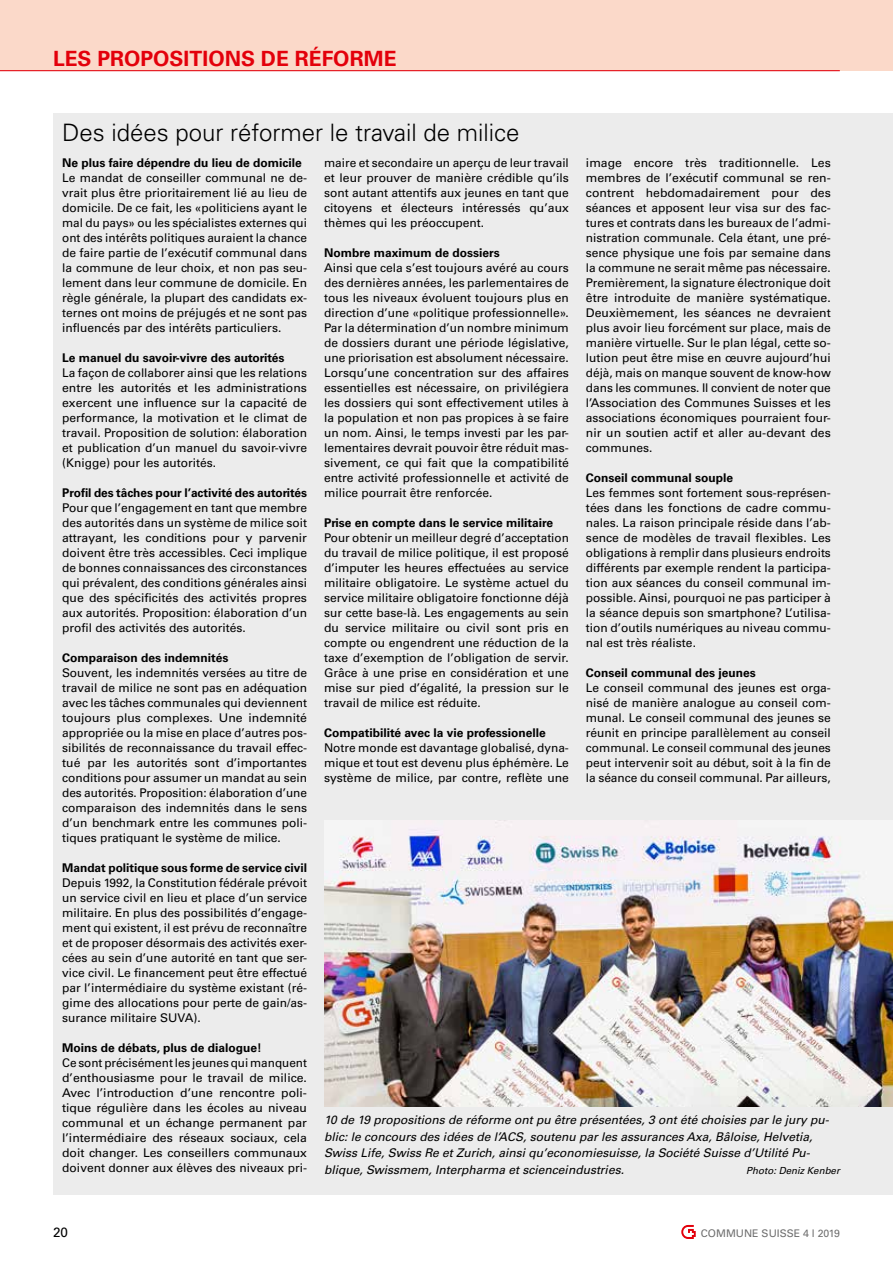
<style>
.page{position:relative;width:893px;height:1263px;background:#fff}
.page>*{position:absolute;margin:0;border:0;box-sizing:border-box;transform-origin:0 0}
.t1{font:300 24px "Univers LT Std";color:#000}
.t2{font:700 21px "Univers LT Std";color:#e3000b}
.t3{font:13.5px "Univers LT Std";color:#000}
.t4{font:12px/15px "Univers LT Std";color:#000;text-align:justify}
.t5{font:700 12px "Univers LT Std";color:#000}
.t6{font:italic 12px/16.5px "Univers LT Std";color:#000}
.t7{font:10.5px "Univers LT Std";color:#6e6e6e}
.t8{font:italic 9.75px "Univers LT Std";color:#000}
</style>
<div class="page">
<div style="left:0;top:0;width:893px;height:71px;background:#fbd9c9"></div>
<hr style="left:0;top:70px;width:840px;height:1px;background:#e3000b">
<svg style="left:681px;top:1225px;width:15px;height:14px"></svg>
<div style="left:53px;top:114px;width:840px;height:1081px;background:#ececec"></div>
<img style="left:324px;top:821px;width:569px;height:286px">
<h2 class="t2" style="left:53px;top:46px;width:345px">LES PROPOSITIONS DE RÉFORME</h2>
<h1 class="t1" style="left:62px;top:118px;width:459px">Des idées pour réformer le travail de milice</h1>
<p class="t5" style="left:62px;top:156px;width:241px">Ne plus faire dépendre du lieu de domicile</p>
<p class="t4" style="left:62px;top:170px;width:246px">Le mandat de conseiller communal ne de&shy;vrait plus être prioritairement lié au lieu de domicile. De ce fait, les «politiciens ayant le mal du pays» ou les spécialistes externes qui ont des intérêts politiques auraient la chance de faire partie de l’exécutif communal dans la commune de leur choix, et non pas seu&shy;lement dans leur commune de domicile. En règle générale, la plupart des candidats ex&shy;ternes ont moins de préjugés et ne sont pas influencés par des intérêts particuliers.</p>
<p class="t5" style="left:62px;top:351px;width:224px">Le manuel du savoir-vivre des autorités</p>
<p class="t4" style="left:62px;top:365px;width:246px">La façon de collaborer ainsi que les relations entre les autorités et les administrations exercent une influence sur la capacité de performance, la motivation et le climat de travail. Proposition de solution: élaboration et publication d’un manuel du savoir-vivre (Knigge) pour les autorités.</p>
<p class="t5" style="left:62px;top:486px;width:246px">Profil des tâches pour l’activité des autorités</p>
<p class="t4" style="left:62px;top:500px;width:246px">Pour que l’engagement en tant que membre des autorités dans un système de milice soit attrayant, les conditions pour y parvenir doivent être très accessibles. Ceci implique de bonnes connaissances des circonstances qui prévalent, des conditions générales ainsi que des spécificités des activités propres aux autorités. Proposition: élaboration d’un profil des activités des autorités.</p>
<p class="t5" style="left:62px;top:651px;width:168px">Comparaison des indemnités</p>
<p class="t4" style="left:62px;top:665px;width:246px">Souvent, les indemnités versées au titre de travail de milice ne sont pas en adéquation avec les tâches communales qui deviennent toujours plus complexes. Une indemnité appropriée ou la mise en place d’autres pos&shy;sibilités de reconnaissance du travail effec&shy;tué par les autorités sont d’importantes conditions pour assumer un mandat au sein des autorités. Proposition: élaboration d’une comparaison des indemnités dans le sens d’un benchmark entre les communes poli&shy;tiques pratiquant le système de milice.</p>
<p class="t5" style="left:62px;top:861px;width:246px">Mandat politique sous forme de service civil</p>
<p class="t4" style="left:62px;top:875px;width:246px">Depuis 1992, la Constitution fédérale prévoit un service civil en lieu et place d’un service militaire. En plus des possibilités d’engage&shy;ment qui existent, il est prévu de reconnaître et de proposer désormais des activités exer&shy;cées au sein d’une autorité en tant que ser&shy;vice civil. Le financement peut être effectué par l’intermédiaire du système existant (ré&shy;gime des allocations pour perte de gain/as&shy;surance militaire SUVA).</p>
<p class="t5" style="left:62px;top:1041px;width:201px">Moins de débats, plus de dialogue!</p>
<p class="t4" style="left:62px;top:1055px;width:246px">Ce sont précisément les jeunes qui manquent d’enthousiasme pour le travail de milice.<br>Avec l’introduction d’une rencontre poli&shy;tique régulière dans les écoles au niveau communal et un échange permanent par l’intermédiaire des réseaux sociaux, cela doit changer. Les conseillers communaux doivent donner aux élèves des niveaux pri-</p>
<p class="t4" style="left:586px;top:155px;width:246px">image encore très traditionnelle. Les membres de l’exécutif communal se ren&shy;contrent hebdomadairement pour des séances et apposent leur visa sur des fac&shy;tures et contrats dans les bureaux de l’admi&shy;nistration communale. Cela étant, une pré&shy;sence physique une fois par semaine dans la commune ne serait même pas nécessaire.<br>Premièrement, la signature électronique doit être introduite de manière systématique.<br>Deuxièmement, les séances ne devraient plus avoir lieu forcément sur place, mais de manière virtuelle. Sur le plan légal, cette so&shy;lution peut être mise en œuvre aujourd’hui déjà, mais on manque souvent de know-how dans les communes. Il convient de noter que l’Association des Communes Suisses et les associations économiques pourraient four&shy;nir un soutien actif et aller au-devant des communes.</p>
<p class="t5" style="left:586px;top:471px;width:149px">Conseil communal souple</p>
<p class="t4" style="left:586px;top:485px;width:246px">Les femmes sont fortement sous-représen&shy;tées dans les fonctions de cadre commu&shy;nales. La raison principale réside dans l’ab&shy;sence de modèles de travail flexibles. Les obligations à remplir dans plusieurs endroits différents par exemple rendent la participa&shy;tion aux séances du conseil communal im&shy;possible. Ainsi, pourquoi ne pas participer à la séance depuis son smartphone? L’utilisa&shy;tion d’outils numériques au niveau commu&shy;nal est très réaliste.</p>
<p class="t5" style="left:586px;top:666px;width:172px">Conseil communal des jeunes</p>
<p class="t4" style="left:586px;top:680px;width:246px">Le conseil communal des jeunes est orga&shy;nisé de manière analogue au conseil com&shy;munal. Le conseil communal des jeunes se réunit en principe parallèlement au conseil communal. Le conseil communal des jeunes peut intervenir soit au début, soit à la fin de la séance du conseil communal. Par ailleurs,</p>
<p class="t4" style="left:324px;top:155px;width:246px">maire et secondaire un aperçu de leur travail et leur prouver de manière crédible qu’ils sont autant attentifs aux jeunes en tant que citoyens et électeurs intéressés qu’aux thèmes qui les préoccupent.</p>
<p class="t5" style="left:324px;top:246px;width:177px">Nombre maximum de dossiers</p>
<p class="t4" style="left:324px;top:260px;width:246px">Ainsi que cela s’est toujours avéré au cours des dernières années, les parlementaires de tous les niveaux évoluent toujours plus en direction d’une «politique professionnelle».<br>Par la détermination d’un nombre minimum de dossiers durant une période législative, une priorisation est absolument nécessaire.<br>Lorsqu’une concentration sur des affaires essentielles est nécessaire, on privilégiera les dossiers qui sont effectivement utiles à la population et non pas propices à se faire un nom. Ainsi, le temps investi par les par&shy;lementaires devrait pouvoir être réduit mas&shy;sivement, ce qui fait que la compatibilité entre activité professionnelle et activité de milice pourrait être renforcée.</p>
<p class="t5" style="left:324px;top:516px;width:230px">Prise en compte dans le service militaire</p>
<p class="t4" style="left:324px;top:530px;width:246px">Pour obtenir un meilleur degré d’acceptation du travail de milice politique, il est proposé d’imputer les heures effectuées au service militaire obligatoire. Le système actuel du service militaire obligatoire fonctionne déjà sur cette base-là. Les engagements au sein du service militaire ou civil sont pris en compte ou engendrent une réduction de la taxe d’exemption de l’obligation de servir.<br>Grâce à une prise en considération et une mise sur pied d’égalité, la pression sur le travail de milice est réduite.</p>
<p class="t5" style="left:324px;top:726px;width:223px">Compatibilité avec la vie professionelle</p>
<p class="t4" style="left:324px;top:740px;width:246px">Notre monde est davantage globalisé, dyna&shy;mique et tout est devenu plus éphémère. Le système de milice, par contre, reflète une</p>
<p class="t6" style="left:324px;top:1112px;width:507px">10 de 19 propositions de réforme ont pu être présentées, 3 ont été choisies par le jury pu&shy;blic: le concours des idées de l’ACS, soutenu par les assurances Axa, Bâloise, Helvetia, Swiss Life, Swiss Re et Zurich, ainsi qu’economiesuisse, la Société Suisse d’Utilité Pu&shy;blique, Swissmem, Interpharma et scienceindustries.</p>
<p class="t8" style="left:746px;top:1164px;width:95px">Photo: Deniz Kenber</p>
<p class="t3" style="left:53px;top:1225px;width:17px">20</p>
<p class="t7" style="left:701px;top:1227px;width:140px">COMMUNE SUISSE 4 l 2019</p>
</div>
